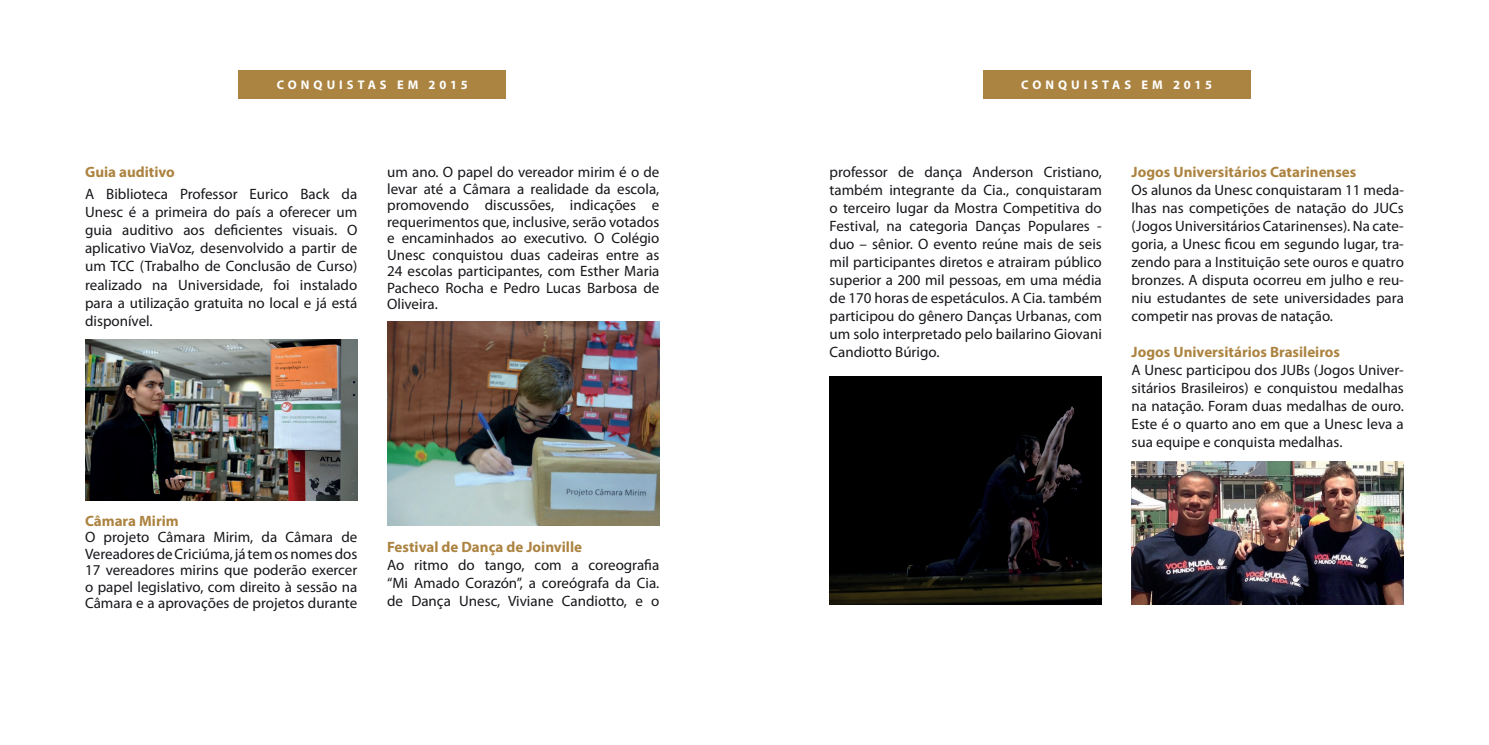
<style>
.page{position:relative;width:1489px;height:745px;background:#fff}
.page>*{position:absolute;margin:0;border:0;box-sizing:border-box;transform-origin:0 0}
.t1{font:15px/18px "Myriad Pro";color:#17151a;text-align:justify}
.t2{font:700 15px "Myriad Pro";color:#ac8340}
.t3{font:700 12.6px "Myriad Pro";letter-spacing:.32em;color:#fff}
</style>
<div class="page">
<div style="left:239px;top:70px;width:267px;height:29px;background:#ac8441"></div>
<img style="left:1131px;top:461px;width:272px;height:143px">
<div style="left:983px;top:70px;width:267px;height:29px;background:#ac8441"></div>
<img style="left:387px;top:321px;width:272px;height:204px">
<img style="left:85px;top:339px;width:272px;height:161px">
<img style="left:829px;top:376px;width:272px;height:228px">
<p class="t3" style="left:277px;top:77px;width:192px">CONQUISTAS EM 2015</p>
<p class="t3" style="left:1021px;top:77px;width:192px">CONQUISTAS EM 2015</p>
<p class="t2" style="left:85px;top:162px;width:91px">Guia auditivo</p>
<p class="t1" style="left:85px;top:185px;width:274px">A Biblioteca Professor Eurico Back da Unesc é a primeira do país a oferecer um guia auditivo aos deficientes visuais. O aplicativo ViaVoz, desenvolvido a partir de um TCC (Trabalho de Conclusão de Curso) realizado na Universidade, foi instalado para a utilização gratuita no local e já está disponível.</p>
<p class="t2" style="left:85px;top:510px;width:95px">Câmara Mirim</p>
<p class="t1" style="left:85px;top:528px;width:274px;line-height:16.5px">O projeto Câmara Mirim, da Câmara de Vereadores de Criciúma, já tem os nomes dos 17 vereadores mirins que poderão exercer o papel legislativo, com direito à sessão na Câmara e a aprovações de projetos durante</p>
<p class="t1" style="left:387px;top:163px;width:274px;line-height:16.5px">um ano. O papel do vereador mirim é o de levar até a Câmara a realidade da escola, promovendo discussões, indicações e requerimentos que, inclusive, serão votados e encaminhados ao executivo. O Colégio Unesc conquistou duas cadeiras entre as 24 escolas participantes, com Esther Maria Pacheco Rocha e Pedro Lucas Barbosa de Oliveira.</p>
<p class="t1" style="left:829px;top:163px;width:274px">professor de dança Anderson Cristiano, também integrante da Cia., conquistaram o terceiro lugar da Mostra Competitiva do Festival, na categoria Danças Populares - duo – sênior. O evento reúne mais de seis mil participantes diretos e atrairam público superior a 200 mil pessoas, em uma média de 170 horas de espetáculos. A Cia. também participou do gênero Danças Urbanas, com um solo interpretado pelo bailarino Giovani Candiotto Búrigo.</p>
<p class="t2" style="left:1131px;top:162px;width:226px">Jogos Universitários Catarinenses</p>
<p class="t1" style="left:1131px;top:181px;width:274px">Os alunos da Unesc conquistaram 11 meda&shy;lhas nas competições de natação do JUCs (Jogos Universitários Catarinenses). Na cate&shy;goria, a Unesc ficou em segundo lugar, tra&shy;zendo para a Instituição sete ouros e quatro bronzes. A disputa ocorreu em julho e reu&shy;niu estudantes de sete universidades para competir nas provas de natação.</p>
<p class="t2" style="left:1131px;top:341px;width:210px">Jogos Universitários Brasileiros</p>
<p class="t1" style="left:1131px;top:360px;width:274px">A Unesc participou dos JUBs (Jogos Univer&shy;sitários Brasileiros) e conquistou medalhas na natação. Foram duas medalhas de ouro.<br>Este é o quarto ano em que a Unesc leva a sua equipe e conquista medalhas.</p>
<p class="t2" style="left:387px;top:537px;width:196px">Festival de Dança de Joinville</p>
<p class="t1" style="left:387px;top:555px;width:274px">Ao ritmo do tango, com a coreografia “Mi Amado Corazón”, a coreógrafa da Cia. de Dança Unesc, Viviane Candiotto, e o</p>
</div>
